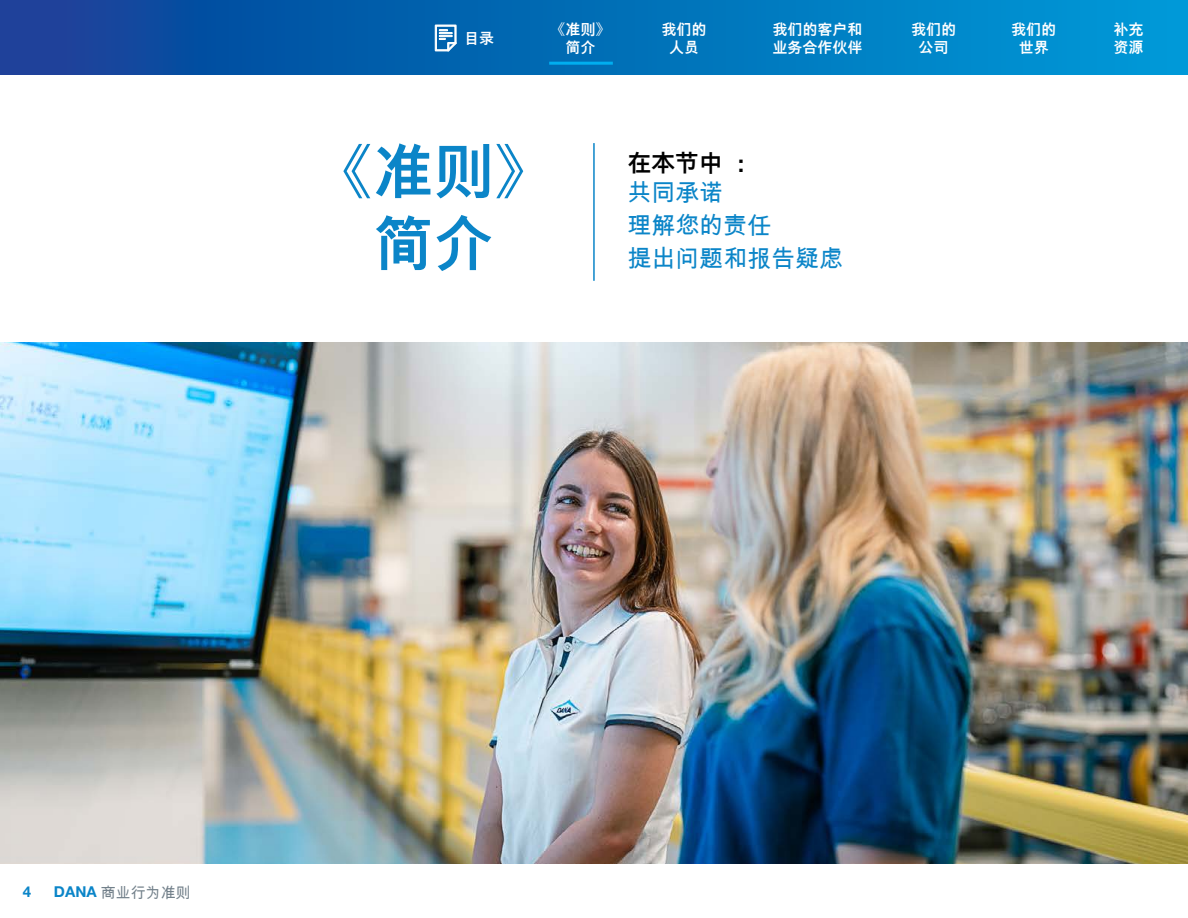
<style>
.page{position:relative;width:1188px;height:918px;background:#fff}
.page>*{position:absolute;margin:0;border:0;box-sizing:border-box;transform-origin:0 0}
.t1{font:700 60px/72px "Arial Unicode MS";color:#0b85c8;text-align:center}
.t2{font:24px/33px "Arial Unicode MS";color:#0b85c8}
.t3{font:700 24px "Arial Unicode MS";color:#000}
.t4{font:700 15px/18px "Arial Unicode MS";color:#fff;text-align:center}
.t5{font:15px "Arial Unicode MS";color:#72808a}
.t6{font:700 15px "Helvetica Neue LT Pro";color:#0b85c8}
.s1{font-family:"Helvetica Neue LT Pro";font-weight:700;color:#0b85c8}
</style>
<div class="page">
<svg style="left:0;top:0;width:1188px;height:75px;background:#036cb6"></svg>
<svg style="left:435px;top:24px;width:22px;height:28px"></svg>
<hr style="left:549px;top:62px;width:64px;height:3px;background:#00aeef">
<hr style="left:593px;top:143px;width:2px;height:138px;background:#0b85c8">
<img style="left:0;top:343px;width:1188px;height:521px">
<p class="t4" style="left:464px;top:30px;width:31px">目录</p>
<p class="t4" style="left:551px;top:21px;width:61px">《准则》简介</p>
<p class="t4" style="left:662px;top:21px;width:46px">我们的人员</p>
<p class="t4" style="left:772px;top:21px;width:91px;text-align:left">我们的客户和业务合作伙伴</p>
<p class="t4" style="left:911px;top:21px;width:46px">我们的公司</p>
<p class="t4" style="left:1011px;top:21px;width:46px">我们的世界</p>
<p class="t4" style="left:1114px;top:21px;width:31px;text-align:left">补充资源</p>
<h1 class="t1" style="left:313px;top:139px;width:241px">《准则》简介</h1>
<h2 class="t3" style="left:627px;top:146px;width:127px">在本节中：</h2>
<h2 class="t2" style="left:627px;top:175px;width:217px">共同承诺<br>理解您的责任<br>提出问题和报告疑虑</h2>
<p class="t6" style="left:23px;top:883px;width:10px">4</p>
<p class="t5" style="left:54px;top:881px;width:138px"><span class="s1">DANA</span> 商业行为准则</p>
</div>
